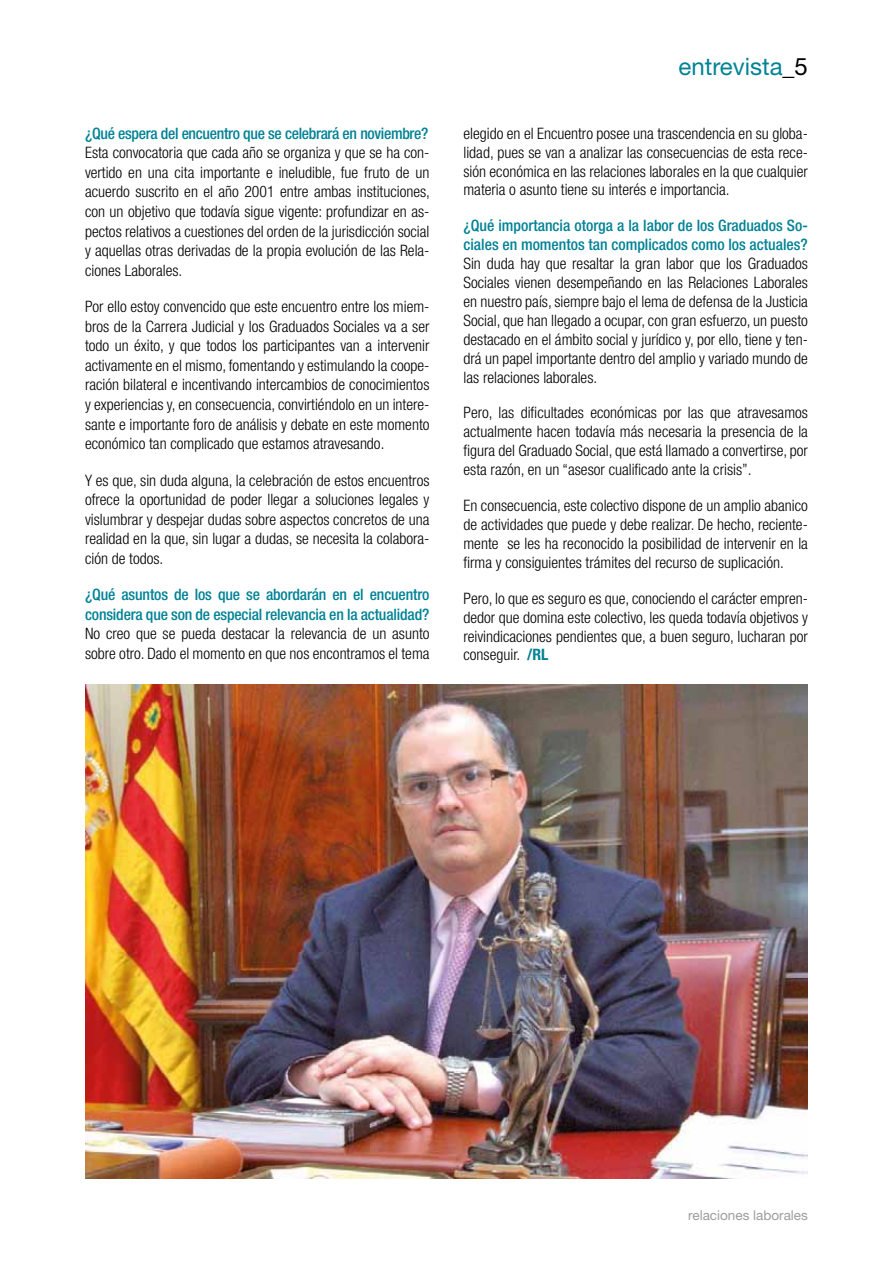
<style>
.page{position:relative;width:893px;height:1263px;background:#fff}
.page>*{position:absolute;margin:0;border:0;box-sizing:border-box;transform-origin:0 0}
.t1{font:24px "Helvetica Neue LT Std";color:#008295}
.t2{font:300 condensed 15.75px/19.5px "Helvetica Neue LT Std";color:#000;text-align:justify}
.t3{font:500 condensed 15.75px/19.5px "Helvetica Neue LT Std";letter-spacing:-.01em;color:#008295}
.t4{font:13.5px "Helvetica Neue LT Std";color:#9d9d9c}
.s1{color:#000}
.s2{font-weight:700;color:#008295}
</style>
<div class="page">
<img style="left:85px;top:685px;width:723px;height:494px">
<p class="t3" style="left:85px;top:123px;width:345px">¿Qué espera del encuentro que se celebrará en noviembre?</p>
<p class="t2" style="left:85px;top:143px;width:346px">Esta convocatoria que cada año se organiza y que se ha con&shy;vertido en una cita importante e ineludible, fue fruto de un acuerdo suscrito en el año 2001 entre ambas instituciones, con un objetivo que todavía sigue vigente: profundizar en as&shy;pectos relativos a cuestiones del orden de la jurisdicción social y aquellas otras derivadas de la propia evolución de las Rela&shy;ciones Laborales.</p>
<p class="t2" style="left:85px;top:297px;width:346px">Por ello estoy convencido que este encuentro entre los miem&shy;bros de la Carrera Judicial y los Graduados Sociales va a ser todo un éxito, y que todos los participantes van a intervenir activamente en el mismo, fomentando y estimulando la coope&shy;ración bilateral e incentivando intercambios de conocimientos y experiencias y, en consecuencia, convirtiéndolo en un intere&shy;sante e importante foro de análisis y debate en este momento económico tan complicado que estamos atravesando.</p>
<p class="t2" style="left:85px;top:470px;width:346px">Y es que, sin duda alguna, la celebración de estos encuentros ofrece la oportunidad de poder llegar a soluciones legales y vislumbrar y despejar dudas sobre aspectos concretos de una realidad en la que, sin lugar a dudas, se necesita la colabora&shy;ción de todos.</p>
<p class="t3" style="left:85px;top:585px;width:346px">¿Qué asuntos de los que se abordarán en el encuentro considera que son de especial relevancia en la actualidad?</p>
<p class="t2" style="left:85px;top:624px;width:346px">No creo que se pueda destacar la relevancia de un asunto sobre otro. Dado el momento en que nos encontramos el tema</p>
<h1 class="t1" style="left:679px;top:52px;width:131px">entrevista<span class="s1">_5</span></h1>
<p class="t2" style="left:463px;top:124px;width:346px;line-height:18.9px">elegido en el Encuentro posee una trascendencia en su globa&shy;lidad, pues se van a analizar las consecuencias de esta rece&shy;sión económica en las relaciones laborales en la que cualquier materia o asunto tiene su interés e importancia.</p>
<p class="t3" style="left:463px;top:216px;width:346px;line-height:18.9px">¿Qué importancia otorga a la labor de los Graduados So&shy;ciales en momentos tan complicados como los actuales?</p>
<p class="t2" style="left:463px;top:254px;width:346px;line-height:18.9px">Sin duda hay que resaltar la gran labor que los Graduados Sociales vienen desempeñando en las Relaciones Laborales en nuestro país, siempre bajo el lema de defensa de la Justicia Social, que han llegado a ocupar, con gran esfuerzo, un puesto destacado en el ámbito social y jurídico y, por ello, tiene y ten&shy;drá un papel importante dentro del amplio y variado mundo de las relaciones laborales.</p>
<p class="t2" style="left:463px;top:403px;width:346px;line-height:18.9px">Pero, las dificultades económicas por las que atravesamos actualmente hacen todavía más necesaria la presencia de la figura del Graduado Social, que está llamado a convertirse, por esta razón, en un “asesor cualificado ante la crisis”.</p>
<p class="t2" style="left:463px;top:496px;width:346px;line-height:18.9px">En consecuencia, este colectivo dispone de un amplio abanico de actividades que puede y debe realizar. De hecho, reciente&shy;mente se les ha reconocido la posibilidad de intervenir en la firma y consiguientes trámites del recurso de suplicación.</p>
<p class="t2" style="left:463px;top:588px;width:346px;line-height:18.9px">Pero, lo que es seguro es que, conociendo el carácter empren&shy;dedor que domina este colectivo, les queda todavía objetivos y reivindicaciones pendientes que, a buen seguro, lucharan por conseguir. <span class="s2">/RL</span></p>
<p class="t4" style="left:688px;top:1207px;width:121px">relaciones laborales</p>
</div>
